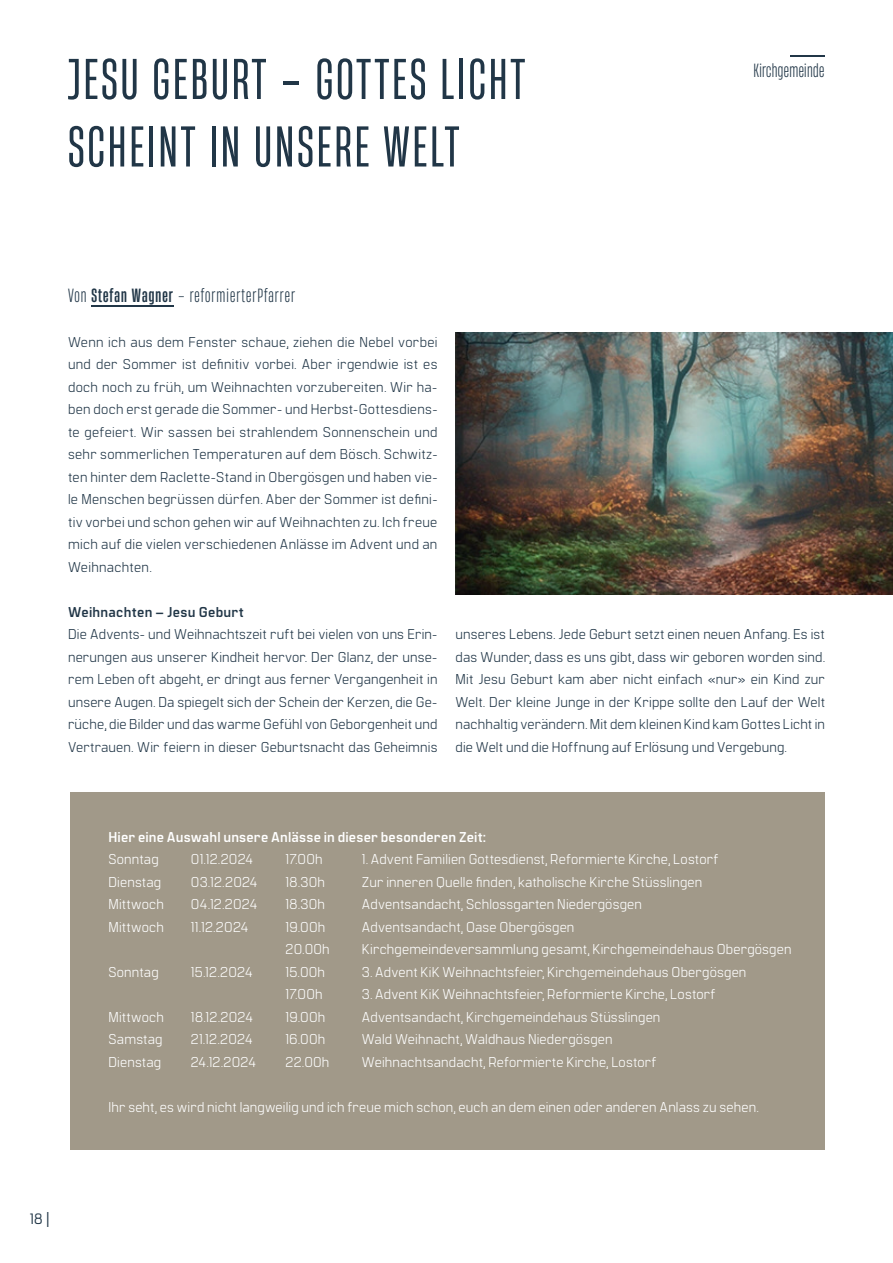
<style>
.page{position:relative;width:893px;height:1263px;background:#fff}
.page>*{position:absolute;margin:0;border:0;box-sizing:border-box;transform-origin:0 0}
.t1{font:54px/67.5px "Heading Now 34";letter-spacing:.055em;color:#213647}
.t2{font:18px "Heading Now 33";letter-spacing:.055em;color:#213647}
.t3{font:18px "Heading Now 33";letter-spacing:.02em;color:#213647}
.t4{font:500 15px "Manifold CF";color:#213647}
.t5{font:14.25px/22.5px "Manifold CF";letter-spacing:.01em;color:#213647;text-align:justify}
.t6{font:14.25px "Manifold CF";letter-spacing:.01em;color:#fff}
.t7{font:700 14.25px "Manifold CF";letter-spacing:.01em;color:#fff}
.t8{font:700 14.25px "Manifold CF";letter-spacing:.02em;color:#213647}
.s1{font-family:"Heading Now 35";font-weight:500}
</style>
<div class="page">
<hr style="left:791px;top:55px;width:34px;height:1px;background:#213647">
<hr style="left:91px;top:305px;width:83px;height:2px;background:#213647">
<img style="left:455px;top:332px;width:438px;height:262px">
<div style="left:70px;top:792px;width:755px;height:358px;background:#a19989"></div>
<h1 class="t1" style="left:68px;top:43px;width:458px">JESU GEBURT – GOTTES LICHT<br>SCHEINT IN UNSERE WELT</h1>
<p class="t3" style="left:753px;top:58px;width:73px">Kirchgemeinde</p>
<p class="t2" style="left:68px;top:283px;width:228px">Von <span class="s1">Stefan Wagner</span> – reformierterPfarrer</p>
<p class="t5" style="left:68px;top:329px;width:371px">Wenn ich aus dem Fenster schaue, ziehen die Nebel vorbei und der Sommer ist definitiv vorbei. Aber irgendwie ist es doch noch zu früh, um Weihnachten vorzubereiten. Wir ha&shy;ben doch erst gerade die Sommer- und Herbst-Gottesdiens&shy;te gefeiert. Wir sassen bei strahlendem Sonnenschein und sehr sommerlichen Temperaturen auf dem Bösch. Schwitz&shy;ten hinter dem Raclette-Stand in Obergösgen und haben vie&shy;le Menschen begrüssen dürfen. Aber der Sommer ist defini&shy;tiv vorbei und schon gehen wir auf Weihnachten zu. Ich freue mich auf die vielen verschiedenen Anlässe im Advent und an Weihnachten.</p>
<p class="t8" style="left:68px;top:601px;width:177px">Weihnachten – Jesu Geburt</p>
<p class="t5" style="left:68px;top:622px;width:371px">Die Advents- und Weihnachtszeit ruft bei vielen von uns Erin&shy;nerungen aus unserer Kindheit hervor. Der Glanz, der unse&shy;rem Leben oft abgeht, er dringt aus ferner Vergangenheit in unsere Augen. Da spiegelt sich der Schein der Kerzen, die Ge&shy;rüche, die Bilder und das warme Gefühl von Geborgenheit und Vertrauen. Wir feiern in dieser Geburtsnacht das Geheimnis</p>
<p class="t5" style="left:455px;top:622px;width:371px">unseres Lebens. Jede Geburt setzt einen neuen Anfang. Es ist das Wunder, dass es uns gibt, dass wir geboren worden sind.<br>Mit Jesu Geburt kam aber nicht einfach «nur» ein Kind zur Welt. Der kleine Junge in der Krippe sollte den Lauf der Welt nachhaltig verändern. Mit dem kleinen Kind kam Gottes Licht in die Welt und die Hoffnung auf Erlösung und Vergebung.</p>
<p class="t7" style="left:108px;top:826px;width:379px">Hier eine Auswahl unsere Anlässe in dieser besonderen Zeit:</p>
<p class="t6" style="left:108px;top:848px;width:52px">Sonntag</p>
<p class="t6" style="left:191px;top:848px;width:64px">01.12.2024</p>
<p class="t6" style="left:285px;top:848px;width:39px">17.00h</p>
<p class="t6" style="left:362px;top:848px;width:358px">1. Advent Familien Gottesdienst, Reformierte Kirche, Lostorf</p>
<p class="t6" style="left:108px;top:871px;width:54px">Dienstag</p>
<p class="t6" style="left:191px;top:871px;width:68px">03.12.2024</p>
<p class="t6" style="left:285px;top:871px;width:41px">18.30h</p>
<p class="t6" style="left:362px;top:871px;width:342px">Zur inneren Quelle finden, katholische Kirche Stüsslingen</p>
<p class="t6" style="left:108px;top:893px;width:57px">Mittwoch</p>
<p class="t6" style="left:191px;top:893px;width:68px">04.12.2024</p>
<p class="t6" style="left:285px;top:893px;width:41px">18.30h</p>
<p class="t6" style="left:362px;top:893px;width:282px">Adventsandacht, Schlossgarten Niedergösgen</p>
<p class="t6" style="left:108px;top:916px;width:57px">Mittwoch</p>
<p class="t6" style="left:191px;top:916px;width:59px">11.12.2024</p>
<p class="t6" style="left:285px;top:916px;width:41px">19.00h</p>
<p class="t6" style="left:362px;top:916px;width:214px">Adventsandacht, Oase Obergösgen</p>
<p class="t6" style="left:285px;top:938px;width:46px">20.00h</p>
<p class="t6" style="left:362px;top:938px;width:431px">Kirchgemeindeversammlung gesamt, Kirchgemeindehaus Obergösgen</p>
<p class="t6" style="left:108px;top:961px;width:52px">Sonntag</p>
<p class="t6" style="left:191px;top:961px;width:63px">15.12.2024</p>
<p class="t6" style="left:285px;top:961px;width:41px">15.00h</p>
<p class="t6" style="left:362px;top:961px;width:386px">3. Advent KiK Weihnachtsfeier, Kirchgemeindehaus Obergösgen</p>
<p class="t6" style="left:285px;top:983px;width:39px">17.00h</p>
<p class="t6" style="left:362px;top:983px;width:355px">3. Advent KiK Weihnachtsfeier, Reformierte Kirche, Lostorf</p>
<p class="t6" style="left:108px;top:1006px;width:57px">Mittwoch</p>
<p class="t6" style="left:191px;top:1006px;width:64px">18.12.2024</p>
<p class="t6" style="left:285px;top:1006px;width:41px">19.00h</p>
<p class="t6" style="left:362px;top:1006px;width:300px">Adventsandacht, Kirchgemeindehaus Stüsslingen</p>
<p class="t6" style="left:108px;top:1028px;width:56px">Samstag</p>
<p class="t6" style="left:191px;top:1028px;width:63px">21.12.2024</p>
<p class="t6" style="left:285px;top:1028px;width:41px">16.00h</p>
<p class="t6" style="left:362px;top:1028px;width:252px">Wald Weihnacht, Waldhaus Niedergösgen</p>
<p class="t6" style="left:108px;top:1051px;width:54px">Dienstag</p>
<p class="t6" style="left:191px;top:1051px;width:67px">24.12.2024</p>
<p class="t6" style="left:285px;top:1051px;width:46px">22.00h</p>
<p class="t6" style="left:362px;top:1051px;width:296px">Weihnachtsandacht, Reformierte Kirche, Lostorf</p>
<p class="t6" style="left:108px;top:1096px;width:652px">Ihr seht, es wird nicht langweilig und ich freue mich schon, euch an dem einen oder anderen Anlass zu sehen.</p>
<p class="t4" style="left:30px;top:1207px;width:21px">18 |</p>
</div>
